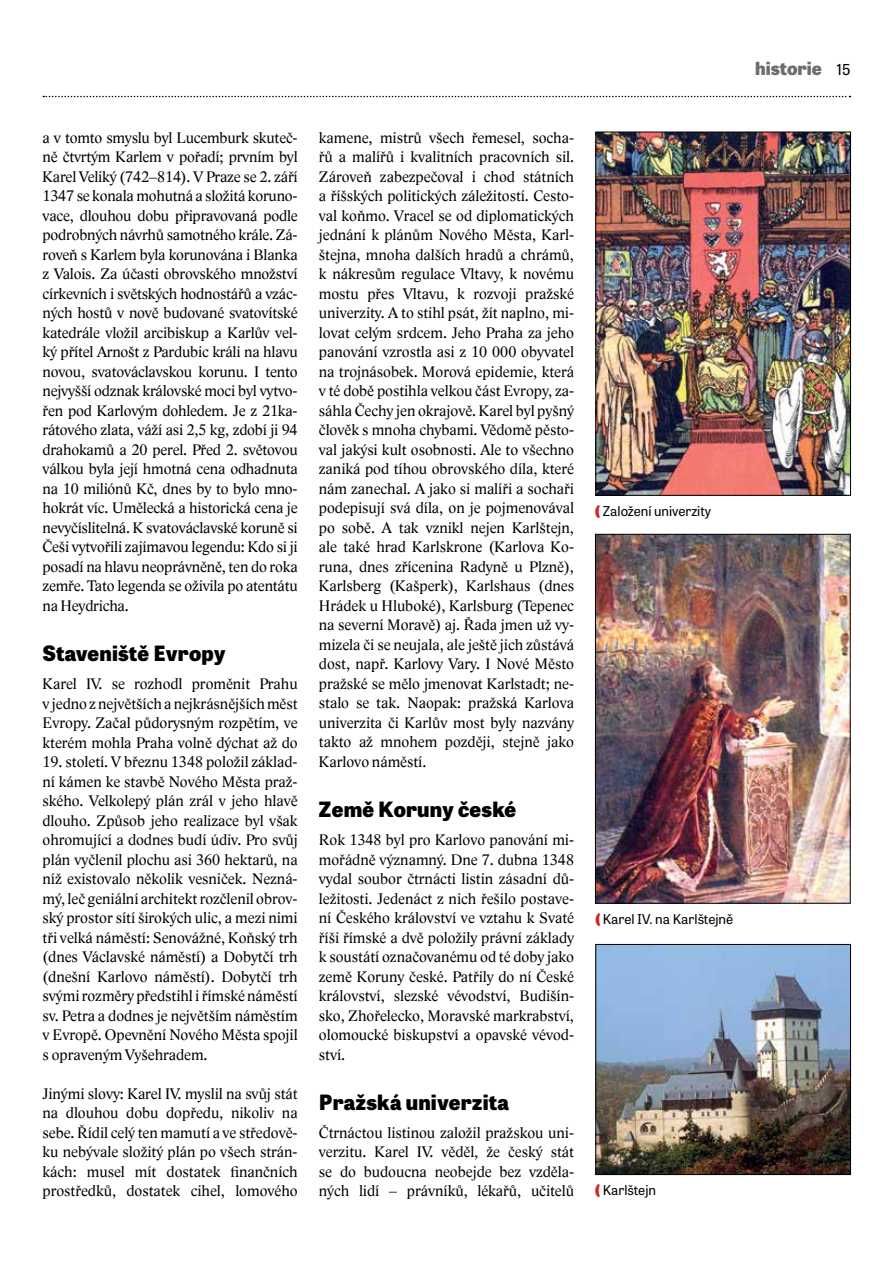
<style>
.page{position:relative;width:893px;height:1263px;background:#fff}
.page>*{position:absolute;margin:0;border:0;box-sizing:border-box;transform-origin:0 0}
.t1{font:800 21px "Tablet Gothic";letter-spacing:.01em;color:#000}
.t2{font:800 18px "Tablet Gothic";color:#6d6e71}
.t3{font:15.75px/19.5px "Lido STFCE";color:#000;text-align:justify}
.t4{font:13.5px "Tablet Gothic";color:#000}
.s1{font-weight:800;color:#d2232a}
.s2{font-weight:400;font-size:15px;color:#000}
</style>
<div class="page">
<svg style="left:43px;top:96px;width:807px;height:1px"></svg>
<img style="left:598px;top:134px;width:251px;height:359px">
<div style="left:596px;top:132px;width:255px;height:363px;border:1px solid #000"></div>
<img style="left:597px;top:536px;width:251px;height:365px">
<div style="left:595px;top:534px;width:255px;height:369px;border:1px solid #000"></div>
<img style="left:598px;top:946px;width:251px;height:227px">
<div style="left:596px;top:944px;width:255px;height:231px;border:1px solid #000"></div>
<p class="t3" style="left:43px;top:128px;width:257px">a v tomto smyslu byl Lucemburk skuteč&shy;ně čtvrtým Karlem v pořadí; prvním byl Karel Veliký (742–814). V Praze se 2. září 1347 se konala mohutná a složitá koruno&shy;vace, dlouhou dobu připravovaná podle podrobných návrhů samotného krále. Zá&shy;roveň s Karlem byla korunována i Blanka z Valois. Za účasti obrovského množství církevních i světských hodnostářů a vzác&shy;ných hostů v nově budované svatovítské katedrále vložil arcibiskup a Karlův vel&shy;ký přítel Arnošt z Pardubic králi na hlavu novou, svatováclavskou korunu. I tento nejvyšší odznak královské moci byl vytvo&shy;řen pod Karlovým dohledem. Je z 21ka&shy;rátového zlata, váží asi 2,5 kg, zdobí ji 94 drahokamů a 20 perel. Před 2. světovou válkou byla její hmotná cena odhadnuta na 10 miliónů Kč, dnes by to bylo mno&shy;hokrát víc. Umělecká a historická cena je nevyčíslitelná. K svatováclavské koruně si Češi vytvořili zajímavou legendu: Kdo si ji posadí na hlavu neoprávněně, ten do roka zemře. Tato legenda se oživila po atentátu na Heydricha.</p>
<h1 class="t1" style="left:43px;top:638px;width:185px">Staveniště Evropy</h1>
<p class="t3" style="left:43px;top:674px;width:257px">Karel IV. se rozhodl proměnit Prahu v jedno z největších a nejkrásnějších měst Evropy. Začal půdorysným rozpětím, ve kterém mohla Praha volně dýchat až do</p>
<p class="t3" style="left:43px;top:752px;width:257px">19. století. V březnu 1348 položil základ&shy;ní kámen ke stavbě Nového Města praž&shy;ského. Velkolepý plán zrál v jeho hlavě dlouho. Způsob jeho realizace byl však ohromující a dodnes budí údiv. Pro svůj plán vyčlenil plochu asi 360 hektarů, na níž existovalo několik vesniček. Nezná&shy;mý, leč geniální architekt rozčlenil obrov&shy;ský prostor sítí širokých ulic, a mezi nimi tři velká náměstí: Senovážné, Koňský trh (dnes Václavské náměstí) a Dobytčí trh (dnešní Karlovo náměstí). Dobytčí trh svými rozměry předstihl iřímské náměstí sv. Petra a dodnes je největším náměstím v Evropě. Opevnění Nového Města spojil s opraveným Vyšehradem.</p>
<p class="t3" style="left:43px;top:1084px;width:257px">Jinými slovy: Karel IV. myslil na svůj stát na dlouhou dobu dopředu, nikoliv na sebe. Řídil celý ten mamutí a ve středově&shy;ku nebývale složitý plán po všech strán&shy;kách: musel mít dostatek finančních prostředků, dostatek cihel, lomového</p>
<p class="t3" style="left:319px;top:128px;width:257px">kamene, mistrů všech řemesel, socha&shy;řů a malířů i kvalitních pracovních sil.<br>Zároveň zabezpečoval i chod státních a říšských politických záležitostí. Cesto&shy;val koňmo. Vracel se od diplomatických jednání k plánům Nového Města, Karl&shy;štejna, mnoha dalších hradů a chrámů, k nákresům regulace Vltavy, k novému mostu přes Vltavu, k rozvoji pražské univerzity. A to stihl psát, žít naplno, mi&shy;lovat celým srdcem. Jeho Praha za jeho panování vzrostla asi z 10 000 obyvatel na trojnásobek. Morová epidemie, která v té době postihla velkou část Evropy, za&shy;sáhla Čechy jen okrajově. Karel byl pyšný člověk s mnoha chybami. Vědomě pěsto&shy;val jakýsi kult osobnosti. Ale to všechno zaniká pod tíhou obrovského díla, které nám zanechal. A jako si malíři a sochaři podepisují svá díla, on je pojmenovával po sobě. A tak vznikl nejen Karlštejn, ale také hrad Karlskrone (Karlova Ko&shy;runa, dnes zřícenina Radyně u Plzně), Karlsberg (Kašperk), Karlshaus (dnes Hrádek u Hluboké), Karlsburg (Tepenec na severní Moravě) aj. Řada jmen už vy&shy;mizela či se neujala, ale ještě jich zůstává dost, např. Karlovy Vary. I Nové Město pražské se mělo jmenovat Karlstadt; ne&shy;stalo se tak. Naopak: pražská Karlova univerzita či Karlův most byly nazvány takto až mnohem později, stejně jako Karlovo náměstí.</p>
<h1 class="t1" style="left:319px;top:794px;width:199px">Země Koruny české</h1>
<p class="t3" style="left:319px;top:830px;width:257px">Rok 1348 byl pro Karlovo panování mi&shy;mořádně významný. Dne 7. dubna 1348 vydal soubor čtrnácti listin zásadní dů&shy;ležitosti. Jedenáct z nich řešilo postave&shy;ní Českého království ve vztahu k Svaté říši římské a dvě položily právní základy k soustátí označovanému od té doby jako země Koruny české. Patřily do ní České království, slezské vévodství, Budišín&shy;sko, Zhořelecko, Moravské markrabství, olomoucké biskupství a opavské vévod&shy;ství.</p>
<h1 class="t1" style="left:319px;top:1087px;width:192px">Pražská univerzita</h1>
<p class="t3" style="left:319px;top:1123px;width:257px">Čtrnáctou listinou založil pražskou uni&shy;verzitu. Karel IV. věděl, že český stát se do budoucna neobejde bez vzděla&shy;ných lidí – právníků, lékařů, učitelů</p>
<p class="t4" style="left:595px;top:502px;width:117px"><span class="s1">(</span> Založení univerzity</p>
<p class="t4" style="left:595px;top:910px;width:139px"><span class="s1">(</span> Karel IV. na Karlštejně</p>
<p class="t4" style="left:595px;top:1181px;width:62px"><span class="s1">(</span> Karlštejn</p>
<p class="t2" style="left:755px;top:55px;width:97px">historie <span class="s2">15</span></p>
</div>
